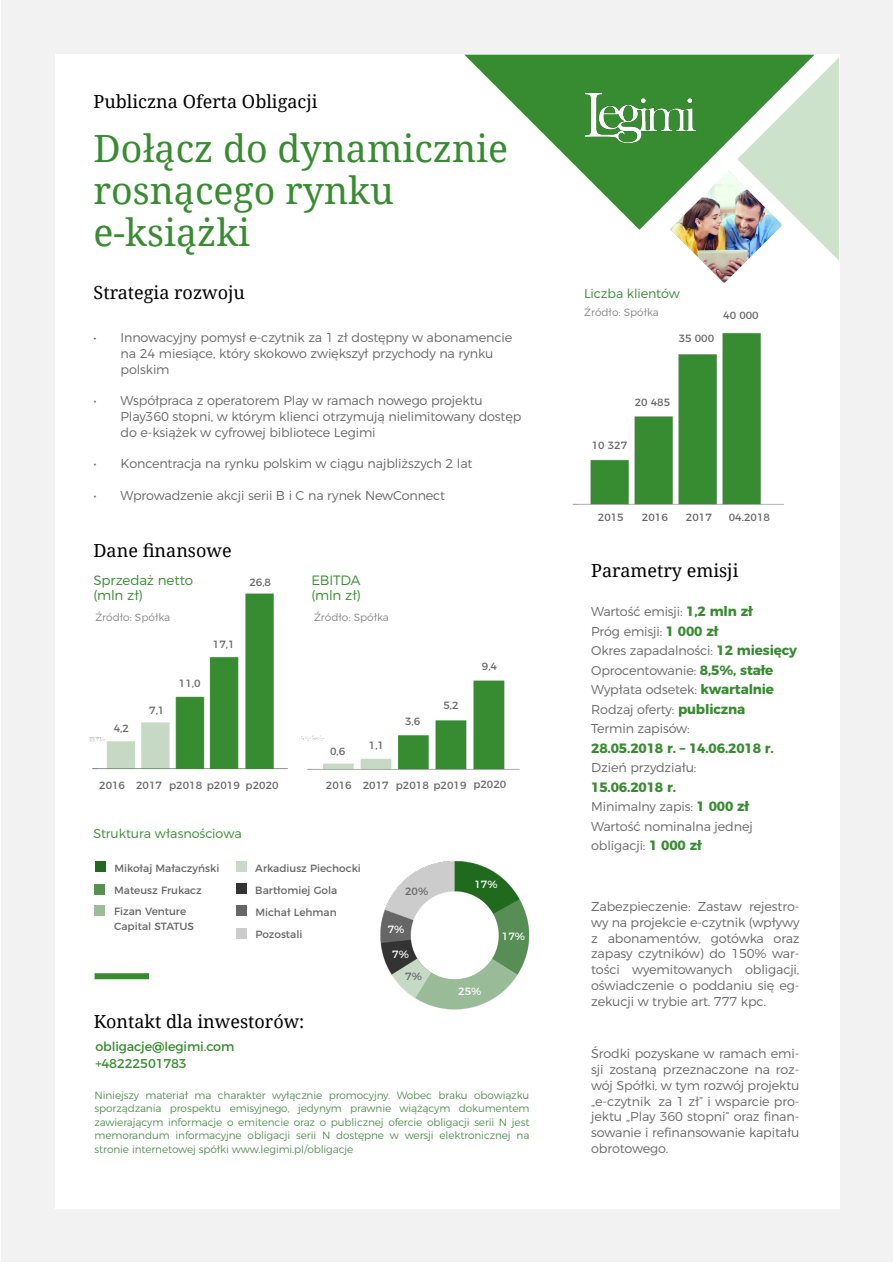
<style>
.page{position:relative;width:893px;height:1263px;background:#fff}
.page>*{position:absolute;margin:0;border:0;box-sizing:border-box;transform-origin:0 0}
.t1{font:37.5px/42px "Droid Serif";color:#378b30}
.t2{font:18px "Droid Serif";color:#000}
.t3{font:700 13.5px "Montserrat";letter-spacing:-.01em;color:#378b30}
.t4{font:300 13.5px/15px "Montserrat";letter-spacing:-.015em;color:#378b30}
.t5{font:300 12.75px/15.8px "Montserrat";letter-spacing:-.01em;color:#666}
.t6{font:300 12.75px "Montserrat";letter-spacing:-.005em;color:#378b30}
.t7{font:12.75px/16.5px "Montserrat";letter-spacing:-.01em;color:#378b30}
.t8{font:300 10.5px/13.5px "Montserrat";letter-spacing:-.01em;color:#206a1d;text-align:justify}
.t9{font:10.5px/15px "Montserrat";color:#666}
.t10{font:300 10.5px "Montserrat";color:#666766}
.t11{font:10.5px "Montserrat";color:#fff}
.s1{font-weight:700;font-size:13.5px;color:#378b30}
</style>
<div class="page">
<div style="left:2px;top:0;width:891px;height:1261px;background:#f2f2f2"></div>
<div style="left:55px;top:54px;width:785px;height:1155px;background:#fff"></div>
<svg style="left:464px;top:55px;width:270px;height:175px"></svg>
<img style="left:556px;top:54px;width:163px;height:145px">
<svg style="left:734px;top:54px;width:105px;height:207px"></svg>
<img style="left:669px;top:171px;width:114px;height:113px">
<img style="left:572px;top:332px;width:212px;height:173px">
<img style="left:89px;top:593px;width:199px;height:177px">
<img style="left:299px;top:680px;width:221px;height:90px">
<img style="left:380px;top:860px;width:150px;height:150px">
<div style="left:95px;top:861px;width:11px;height:11px;background:#206a1d"></div>
<div style="left:236px;top:883px;width:10px;height:11px;background:#333"></div>
<div style="left:95px;top:905px;width:10px;height:11px;background:#9bbc99"></div>
<div style="left:236px;top:861px;width:10px;height:11px;background:#c7dac7"></div>
<div style="left:95px;top:884px;width:10px;height:10px;background:#578f55"></div>
<div style="left:236px;top:928px;width:10px;height:10px;background:#ccc"></div>
<div style="left:236px;top:905px;width:10px;height:11px;background:#666"></div>
<div style="left:86px;top:965px;width:71px;height:22px;background:#f2f2f2;opacity:.75"></div>
<div style="left:95px;top:973px;width:54px;height:6px;background:#378b30"></div>
<h2 class="t2" style="left:94px;top:89px;width:226px">Publiczna Oferta Obligacji</h2>
<h1 class="t1" style="left:94px;top:126px;width:416px">Dołącz do dynamicznie rosnącego rynku e-książki</h1>
<h2 class="t2" style="left:94px;top:280px;width:153px">Strategia rozwoju</h2>
<p class="t5" style="left:121px;top:329px;width:393px;text-indent:-27px">• Innowacyjny pomysł e-czytnik za 1 zł dostępny w abonamencie na 24 miesiące, który skokowo zwiększył przychody na rynku polskim</p>
<p class="t5" style="left:121px;top:392px;width:402px;text-indent:-27px">• Współpraca z operatorem Play w ramach nowego projektu<br>Play360 stopni, w którym klienci otrzymują nielimitowany dostęp do e-książek w cyfrowej bibliotece Legimi</p>
<p class="t5" style="left:94px;top:455px;width:380px">• Koncentracja na rynku polskim w ciągu najbliższych 2 lat</p>
<p class="t5" style="left:94px;top:486px;width:353px">• Wprowadzenie akcji serii B i C na rynek NewConnect</p>
<h2 class="t2" style="left:94px;top:538px;width:140px">Dane finansowe</h2>
<p class="t4" style="left:94px;top:571px;width:101px">Sprzedaż netto (mln zł)</p>
<p class="t4" style="left:311px;top:571px;width:50px">EBITDA (mln zł)</p>
<p class="t9" style="left:249px;top:574px;width:23px">26,8</p>
<p class="t10" style="left:95px;top:609px;width:76px">Źródło: Spółka</p>
<p class="t10" style="left:314px;top:609px;width:76px">Źródło: Spółka</p>
<p class="t9" style="left:114px;top:720px;width:17px">4,2</p>
<p class="t9" style="left:149px;top:702px;width:17px">7,1</p>
<p class="t9" style="left:179px;top:675px;width:23px">11,0</p>
<p class="t9" style="left:213px;top:635px;width:23px">17,1</p>
<p class="t9" style="left:330px;top:743px;width:17px">0,6</p>
<p class="t9" style="left:369px;top:737px;width:17px">1,1</p>
<p class="t9" style="left:405px;top:713px;width:17px">3,6</p>
<p class="t9" style="left:443px;top:697px;width:17px">5,2</p>
<p class="t9" style="left:482px;top:658px;width:17px">9,4</p>
<p class="t9" style="left:246px;top:777px;width:35px">p2020</p>
<p class="t9" style="left:473px;top:776px;width:35px">p2020</p>
<p class="t9" style="left:99px;top:777px;width:64px">2016 2017</p>
<p class="t9" style="left:326px;top:777px;width:64px">2016 2017</p>
<p class="t9" style="left:169px;top:777px;width:72px">p2018 p2019</p>
<p class="t9" style="left:396px;top:777px;width:72px">p2018 p2019</p>
<p class="t6" style="left:94px;top:823px;width:150px">Struktura własnościowa</p>
<p class="t9" style="left:114px;top:859px;width:106px">Mikołaj Małaczyński</p>
<p class="t9" style="left:255px;top:859px;width:107px">Arkadiusz Piechocki</p>
<p class="t9" style="left:114px;top:882px;width:89px">Mateusz Frukacz</p>
<p class="t9" style="left:255px;top:882px;width:84px">Bartłomiej Gola</p>
<p class="t9" style="left:114px;top:903px;width:81px">Fizan Venture<br>Capital STATUS</p>
<p class="t9" style="left:255px;top:904px;width:83px">Michał Lehman</p>
<p class="t9" style="left:255px;top:926px;width:49px">Pozostali</p>
<h2 class="t2" style="left:94px;top:1009px;width:212px">Kontakt dla inwestorów:</h2>
<p class="t9" style="left:405px;top:882px;width:25px">20%</p>
<p class="t11" style="left:388px;top:921px;width:18px">7%</p>
<p class="t11" style="left:392px;top:946px;width:18px">7%</p>
<p class="t9" style="left:405px;top:968px;width:18px">7%</p>
<p class="t11" style="left:474px;top:876px;width:25px">17%</p>
<p class="t11" style="left:458px;top:982px;width:25px">25%</p>
<p class="t11" style="left:502px;top:928px;width:25px">17%</p>
<p class="t6" style="left:584px;top:283px;width:97px">Liczba klientów</p>
<p class="t10" style="left:584px;top:304px;width:76px">Źródło: Spółka</p>
<p class="t9" style="left:679px;top:329px;width:37px">35 000</p>
<p class="t9" style="left:723px;top:306px;width:37px">40 000</p>
<p class="t9" style="left:635px;top:394px;width:37px">20 485</p>
<p class="t9" style="left:592px;top:437px;width:37px">10 327</p>
<p class="t9" style="left:598px;top:508px;width:27px">2015</p>
<p class="t9" style="left:642px;top:508px;width:27px">2016</p>
<p class="t9" style="left:686px;top:508px;width:27px">2017</p>
<p class="t9" style="left:729px;top:508px;width:43px">04.2018</p>
<h2 class="t2" style="left:591px;top:558px;width:149px">Parametry emisji</h2>
<p class="t5" style="left:591px;top:601px;width:207px;line-height:19.5px">Wartość emisji: <span class="s1">1,2 mln zł<br></span>Próg emisji: <span class="s1">1 000 zł<br></span>Okres zapadalności: <span class="s1">12 miesięcy<br></span>Oprocentowanie: <span class="s1">8,5%, stałe<br></span>Wypłata odsetek: <span class="s1">kwartalnie<br></span>Rodzaj oferty: <span class="s1">publiczna<br></span>Termin zapisów:</p>
<p class="t3" style="left:591px;top:737px;width:184px">28.05.2018 r. – 14.06.2018 r.</p>
<p class="t5" style="left:591px;top:759px;width:107px">Dzień przydziału:</p>
<p class="t3" style="left:591px;top:776px;width:86px">15.06.2018 r.</p>
<p class="t5" style="left:591px;top:796px;width:163px;line-height:19.5px">Minimalny zapis: <span class="s1">1 000 zł<br></span>Wartość nominalna jednej obligacji: <span class="s1">1 000 zł</span></p>
<p class="t5" style="left:591px;top:897px;width:210px;text-align:justify">Zabezpieczenie: Zastaw rejestro&shy;wy na projekcie e-czytnik (wpływy z abonamentów, gotówka oraz zapasy czytników) do 150% war&shy;tości wyemitowanych obligacji, oświadczenie o poddaniu się eg&shy;zekucji w trybie art. 777 kpc.</p>
<p class="t7" style="left:95px;top:1037px;width:140px">obligacje@legimi.com +48222501783</p>
<p class="t5" style="left:591px;top:1045px;width:210px;text-align:justify">Środki pozyskane w ramach emi&shy;sji zostaną przeznaczone na roz&shy;wój Spółki, w tym rozwój projektu „e-czytnik za 1 zł” i wsparcie pro&shy;jektu „Play 360 stopni” oraz finan&shy;sowanie i refinansowanie kapitału obrotowego.</p>
<p class="t8" style="left:95px;top:1087px;width:436px">Niniejszy materiał ma charakter wyłącznie promocyjny. Wobec braku obowiązku sporządzania prospektu emisyjnego, jedynym prawnie wiążącym dokumentem zawierającym informacje o emitencie oraz o publicznej ofercie obligacji serii N jest memorandum informacyjne obligacji serii N dostępne w wersji elektronicznej na stronie internetowej spółki www.legimi.pl/obligacje</p>
</div>
